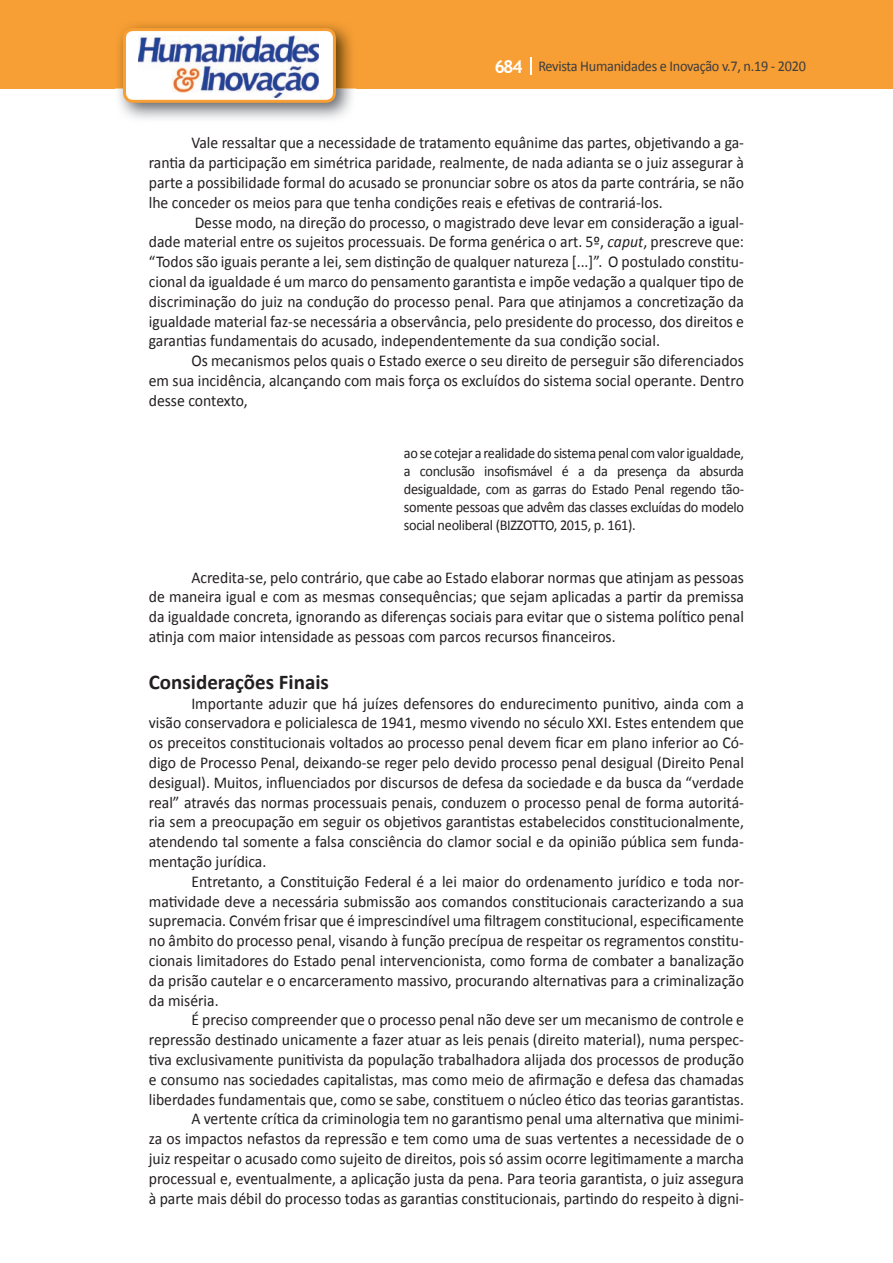
<style>
.page{position:relative;width:893px;height:1263px;background:#fff}
.page>*{position:absolute;margin:0;border:0;box-sizing:border-box;transform-origin:0 0}
.t1{font:700 21px "Calibri";color:#231f20}
.t2{font:16.5px/19.8px "Calibri";color:#231f20;text-align:justify;scale:.95 1}
.t3{font:15px/18px "Calibri";letter-spacing:-.02em;color:#231f20;text-align:justify;scale:.95 1}
.t4{font:15px "Calibri";letter-spacing:-.02em;color:#3e3e3f;scale:.95 1}
.s1{font-family:"Trebuchet MS";font-weight:700;font-size:18px;color:#fff}
.s2{font-style:italic}
</style>
<div class="page">
<div style="left:0;top:0;width:893px;height:88px;background:#f79e34"></div>
<svg style="left:530px;top:57px;width:2px;height:18px"></svg>
<img style="left:115px;top:24px;width:241px;height:95px">
<svg style="left:123px;top:28px;width:213px;height:75px"></svg>
<p class="t4" style="left:495px;top:57px;width:329px"><span class="s1">684</span> Revista Humanidades e Inovação v.7, n.19 - 2020</p>
<p class="t2" style="left:149px;top:133px;width:628px;text-indent:43px">Vale ressaltar que a necessidade de tratamento equânime das partes, objetivando a ga&shy;rantia da participação em simétrica paridade, realmente, de nada adianta se o juiz assegurar à parte a possibilidade formal do acusado se pronunciar sobre os atos da parte contrária, se não lhe conceder os meios para que tenha condições reais e efetivas de contrariá-los.</p>
<p class="t2" style="left:149px;top:212px;width:628px;text-indent:46px">Desse modo, na direção do processo, o magistrado deve levar em consideração a igual&shy;dade material entre os sujeitos processuais. De forma genérica o art. 5º, <span class="s2">caput</span>, prescreve que: “Todos são iguais perante a lei, sem distinção de qualquer natureza [...]”. O postulado constitu&shy;cional da igualdade é um marco do pensamento garantista e impõe vedação a qualquer tipo de discriminação do juiz na condução do processo penal. Para que atinjamos a concretização da igualdade material faz-se necessária a observância, pelo presidente do processo, dos direitos e garantias fundamentais do acusado, independentemente da sua condição social.</p>
<p class="t2" style="left:149px;top:351px;width:628px;text-indent:43px">Os mecanismos pelos quais o Estado exerce o seu direito de perseguir são diferenciados em sua incidência, alcançando com mais força os excluídos do sistema social operante. Dentro desse contexto,</p>
<p class="t3" style="left:404px;top:444px;width:359px">ao se cotejar a realidade do sistema penal com valor igualdade, a conclusão insofismável é a da presença da absurda desigualdade, com as garras do Estado Penal regendo tão&shy;somente pessoas que advêm das classes excluídas do modelo social neoliberal (BIZZOTTO, 2015, p. 161).</p>
<p class="t2" style="left:149px;top:567px;width:628px;text-indent:43px">Acredita-se, pelo contrário, que cabe ao Estado elaborar normas que atinjam as pessoas de maneira igual e com as mesmas consequências; que sejam aplicadas a partir da premissa da igualdade concreta, ignorando as diferenças sociais para evitar que o sistema político penal atinja com maior intensidade as pessoas com parcos recursos financeiros.</p>
<p class="t1" style="left:149px;top:668px;width:182px">Considerações Finais</p>
<p class="t2" style="left:149px;top:693px;width:628px;text-indent:43px">Importante aduzir que há juízes defensores do endurecimento punitivo, ainda com a visão conservadora e policialesca de 1941, mesmo vivendo no século XXI. Estes entendem que os preceitos constitucionais voltados ao processo penal devem ficar em plano inferior ao Có&shy;digo de Processo Penal, deixando-se reger pelo devido processo penal desigual (Direito Penal desigual). Muitos, influenciados por discursos de defesa da sociedade e da busca da “verdade real” através das normas processuais penais, conduzem o processo penal de forma autoritá&shy;ria sem a preocupação em seguir os objetivos garantistas estabelecidos constitucionalmente, atendendo tal somente a falsa consciência do clamor social e da opinião pública sem funda&shy;mentação jurídica.</p>
<p class="t2" style="left:149px;top:871px;width:628px;text-indent:43px">Entretanto, a Constituição Federal é a lei maior do ordenamento jurídico e toda nor&shy;matividade deve a necessária submissão aos comandos constitucionais caracterizando a sua supremacia. Convém frisar que é imprescindível uma filtragem constitucional, especificamente no âmbito do processo penal, visando à função precípua de respeitar os regramentos constitu&shy;cionais limitadores do Estado penal intervencionista, como forma de combater a banalização da prisão cautelar e o encarceramento massivo, procurando alternativas para a criminalização da miséria.</p>
<p class="t2" style="left:149px;top:1010px;width:628px;text-align:right">É preciso compreender que o processo penal não deve ser um mecanismo de controle e repressão destinado unicamente a fazer atuar as leis penais (direito material), numa perspec&shy;tiva exclusivamente punitivista da população trabalhadora alijada dos processos de produção e consumo nas sociedades capitalistas, mas como meio de afirmação e defesa das chamadas liberdades fundamentais que, como se sabe, constituem o núcleo ético das teorias garantistas.<br>A vertente crítica da criminologia tem no garantismo penal uma alternativa que minimi-<br>za os impactos nefastos da repressão e tem como uma de suas vertentes a necessidade de o juiz respeitar o acusado como sujeito de direitos, pois só assim ocorre legitimamente a marcha processual e, eventualmente, a aplicação justa da pena. Para teoria garantista, o juiz assegura à parte mais débil do processo todas as garantias constitucionais, partindo do respeito à digni-</p>
</div>
